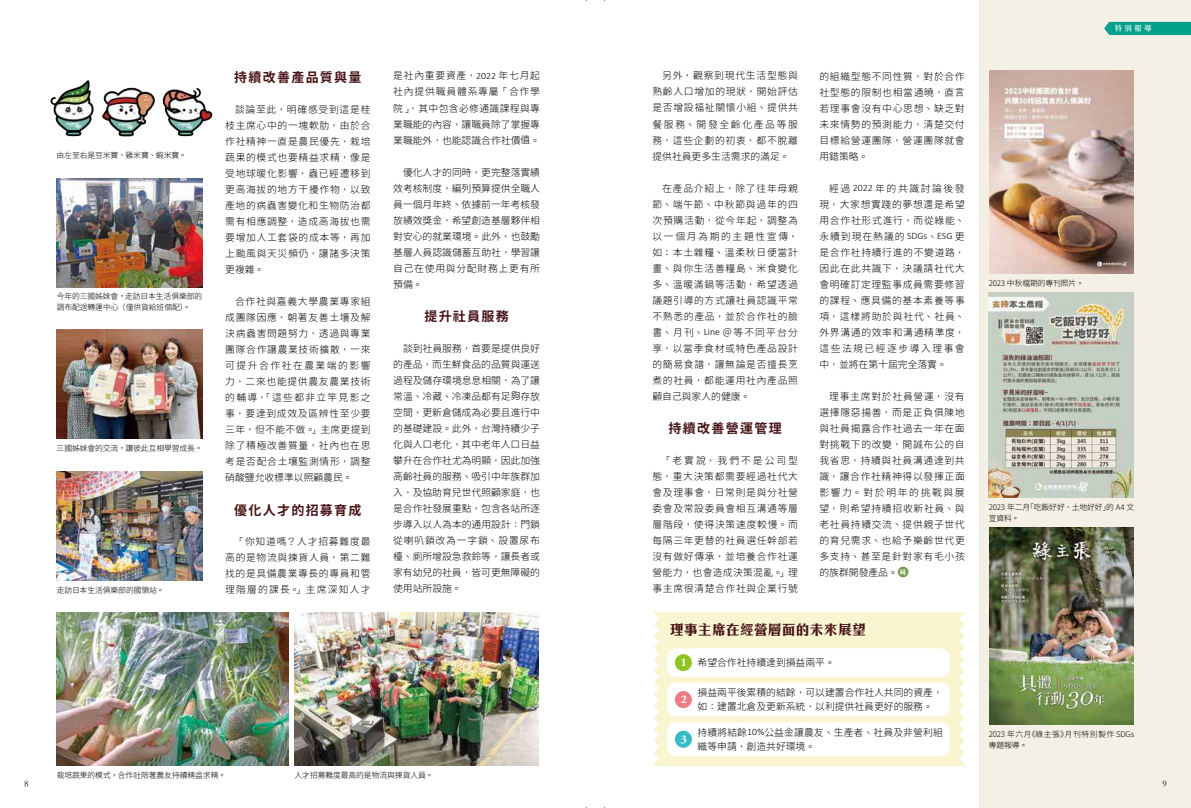
<style>
.page{position:relative;width:1191px;height:808px;background:#fff}
.page>*{position:absolute;margin:0;border:0;box-sizing:border-box;transform-origin:0 0}
.t1{font:700 14px "C Hei 3 HK";color:#471316}
.t2{font:13px "Gen Yo Gothic TW B";letter-spacing:.1em;color:#471316}
.t3{font:700 11.8px "Adobe Garamond Pro";color:#fff}
.t4{font:300 9.8px/16px "Gen Jyuu Gothic";letter-spacing:.07em;color:#000;text-align:justify}
.t5{font:300 9.8px/14px "Gen Jyuu Gothic";color:#000}
.t6{font:300 9.8px/14px "Gen Jyuu Gothic";letter-spacing:.01em;color:#000}
.t7{font:9px "ST Kaiti";color:#000}
.t8{font:7.8px/11px "Gen Yo Gothic TW L";letter-spacing:-.01em;color:#000}
.t9{font:7.8px/11px "Gen Yo Gothic TW L";letter-spacing:.025em;color:#000}
.t10{font:600 7.5px "Gen Ryu Min TW";letter-spacing:.3em;color:#fff}
.s1{font-family:"DF Yuan Std W3";font-weight:400}
.s2{font-family:"Calibri"}
.s3{font-family:"Adobe Garamond Pro";font-weight:700;font-size:11.8px;color:#fff}
</style>
<div class="page">
<div style="left:979px;top:0;width:212px;height:808px;background:#f4f0e5"></div>
<div style="left:652px;top:612px;width:314px;height:153px;background:#f8f5d0"></div>
<svg style="left:897px;top:567px;width:11px;height:10px"></svg>
<img style="left:989px;top:71px;width:144px;height:202px">
<img style="left:988px;top:292px;width:146px;height:206px">
<img style="left:989px;top:528px;width:145px;height:196px">
<svg style="left:652px;top:612px;width:7px;height:154px"></svg>
<svg style="left:958px;top:612px;width:8px;height:154px"></svg>
<div style="left:667px;top:648px;width:282px;height:29px;background:#fff;border-radius:9px"></div>
<div style="left:675px;top:654px;width:17px;height:17px;background:#8fc425;border-radius:50%"></div>
<div style="left:667px;top:682px;width:282px;height:34px;background:#fff;border-radius:9px"></div>
<div style="left:675px;top:691px;width:17px;height:17px;background:#ed7c84;border-radius:50%"></div>
<div style="left:667px;top:722px;width:282px;height:34px;background:#fff;border-radius:9px"></div>
<div style="left:675px;top:731px;width:17px;height:17px;background:#36bac3;border-radius:50%"></div>
<svg style="left:1104px;top:22px;width:87px;height:13px"></svg>
<img style="left:57px;top:612px;width:231px;height:153px">
<img style="left:294px;top:612px;width:245px;height:153px">
<img style="left:50px;top:80px;width:105px;height:57px">
<img style="left:162px;top:87px;width:51px;height:50px">
<img style="left:57px;top:178px;width:145px;height:109px">
<img style="left:57px;top:471px;width:145px;height:109px">
<img style="left:57px;top:330px;width:145px;height:109px">
<p class="t8" style="left:57px;top:150px;width:132px">由左至右是豆米寶、雞米寶、蝦米寶。</p>
<p class="t8" style="left:57px;top:291px;width:147px">今年的三國姊妹會，走訪日本生活俱樂部的調布配送轉運中心（僅供貨給班個配）。</p>
<p class="t8" style="left:57px;top:443px;width:147px">三國姊妹會的交流，讓彼此互相學習成長。</p>
<p class="t8" style="left:57px;top:585px;width:109px">走訪日本生活俱樂部的國領站。</p>
<h2 class="t2" style="left:234px;top:70px;width:129px">持續改善產品質與量</h2>
<p class="t4" style="left:225px;top:101px;width:147px;text-indent:10px">談論至此<span class="s1">，</span>明確感受到這是桂枝主席心中的一塊軟肋<span class="s1">，</span>由於合作社精神一直是農民優先<span class="s1">，</span>栽培蔬果的模式也要精益求精<span class="s1">，</span>像是受地球暖化影響<span class="s1">，</span>蟲已經遷移到更高海拔的地方干擾作物<span class="s1">，</span>以致產地的病蟲害變化和生物防治都需有相應調整<span class="s1">，</span>造成高海拔也需要增加人工套袋的成本等<span class="s1">，</span>再加上颱風與天災頻仍<span class="s1">，</span>讓諸多決策更複雜<span class="s1">。</span></p>
<p class="t4" style="left:225px;top:293px;width:147px;text-indent:10px">合作社與嘉義大學農業專家組成團隊因應<span class="s1">，</span>朝著友善土壤及解決病蟲害問題努力<span class="s1">，</span>透過與專業團隊合作讓農業技術擴散<span class="s1">，</span>一來可提升合作社在農業端的影響力<span class="s1">，</span>二來也能提供農友農業技術的輔導<span class="s1">，「</span>這些都非立竿見影之事<span class="s1">，</span>要達到成效及區辨性至少要三年<span class="s1">，</span>但不能不做<span class="s1">。」</span>主席更提到除了積極改善質量<span class="s1">，</span>社內也在思考是否配合土壤監測情形<span class="s1">，</span>調整硝酸鹽允收標準以照顧農民<span class="s1">。</span></p>
<h2 class="t2" style="left:234px;top:502px;width:129px">優化人才的招募育成</h2>
<p class="t4" style="left:225px;top:533px;width:147px;text-indent:10px"><span class="s1">「</span>你知道嗎<span class="s1">？</span>人才招募難度最高的是物流與揀貨人員<span class="s1">，</span>第二難找的是具備農業專長的專員和管理階層的課長<span class="s1">。」</span>主席深知人才</p>
<p class="t4" style="left:393px;top:68px;width:148px">是社內重要資產<span class="s1">，</span><span class="s2">2022</span> 年七月起社內提供職員體系專屬<span class="s1">「</span>合作學院<span class="s1">」，</span>其中包含必修通識課程與專業職能的內容<span class="s1">，</span>讓職員除了掌握專業職能外<span class="s1">，</span>也能認識合作社價<span class="s1">值。</span></p>
<p class="t4" style="left:393px;top:164px;width:148px;text-indent:10px">優化人才的同時<span class="s1">，</span>更完整落實績效考核制度<span class="s1">，</span>編列預算提供全職人員一個月年終<span class="s1">、</span>依據前一年考核發放績效獎金<span class="s1">，</span>希望創造基層夥伴相對安心的就業環境<span class="s1">。</span>此外<span class="s1">，</span>也鼓勵基層人員認識儲蓄互助社<span class="s1">，</span>學習讓自己在使用與分配財務上更有所預備<span class="s1">。</span></p>
<h2 class="t2" style="left:424px;top:309px;width:86px">提升社員服務</h2>
<p class="t4" style="left:393px;top:340px;width:148px;text-indent:10px">談到社員服務<span class="s1">，</span>首要是提供良好的產品<span class="s1">，</span>而生鮮食品的品質與運送過程及儲存環境息息相關<span class="s1">，</span>為了讓常溫<span class="s1">、</span>冷藏<span class="s1">、</span>冷凍品都有足<span class="s1">夠</span>存放空間<span class="s1">，</span>更新倉儲成為必要且進行中的基礎建設<span class="s1">。</span>此外<span class="s1">，</span>台灣持續少子化與人口老化<span class="s1">，</span>其中老年人口日益攀升在合作社尤為明顯<span class="s1">，</span>因此加強高齡社員的服務<span class="s1">、</span>吸引中年族群加入<span class="s1">，</span>及協助育兒世代照顧家庭<span class="s1">，</span>也是合作社發展重點<span class="s1">，</span>包含各站所逐步導入以人為本的通用設計<span class="s1">：</span>門鎖從喇叭鎖改為一字鎖<span class="s1">、</span>設置尿布檯<span class="s1">、</span>廁所增設急救鈴等<span class="s1">，</span>讓長者或家有幼兒的社員<span class="s1">，</span>皆可更無障礙的使用站所設施<span class="s1">。</span></p>
<p class="t7" style="left:24px;top:778px;width:6px">8</p>
<p class="t8" style="left:57px;top:770px;width:171px">栽培蔬果的模式，合作社陪著農友持續精益求精。</p>
<p class="t8" style="left:294px;top:770px;width:140px">人才招募難度最高的是物流與揀貨人員。</p>
<p class="t4" style="left:652px;top:68px;width:147px;text-indent:10px">另外<span class="s1">，</span>觀察到現代生活型態與熟齡人口增加的現狀<span class="s1">，</span>開始評估是否增設福祉關懷小組<span class="s1">、</span>提供共餐服務<span class="s1">、</span>開發全齡化產品等服務<span class="s1">，</span>這些企劃的初衷<span class="s1">，</span>都不脫離提供社員更多生活需求的滿足<span class="s1">。</span></p>
<p class="t4" style="left:652px;top:180px;width:147px;text-indent:10px">在產品介紹上<span class="s1">，</span>除了往年母親節<span class="s1">、</span>端午節<span class="s1">、</span>中秋節與過年的四次預購活動<span class="s1">，</span>從今年起<span class="s1">，</span>調整為以一個月為期的主題性宣傳<span class="s1">，</span>如<span class="s1">：</span>本土雜糧<span class="s1">、</span>溫柔秋日便當計畫<span class="s1">、</span>與你生活善糧島<span class="s1">、</span>米食變化多<span class="s1">、</span>溫暖滿鍋等活動<span class="s1">，</span>希望透過議題引導的方式讓社員認識平常不熟悉的產品<span class="s1">，</span>並於合作社的臉書<span class="s1">、</span>月刊<span class="s1">、</span><span class="s2">Line</span> ＠等不同平台分享<span class="s1">，</span>以當季食材或特色產品設計的簡易食譜<span class="s1">，</span>讓無論是否擅長烹煮的社員<span class="s1">，</span>都能運用社內產品照顧自己與家人的健康<span class="s1">。</span></p>
<h2 class="t2" style="left:668px;top:421px;width:115px">持續改善營運管理</h2>
<p class="t4" style="left:652px;top:452px;width:147px;text-indent:10px"><span class="s1">「</span>老實說<span class="s1">，</span>我們不是公司型態<span class="s1">，</span>重大決策都需要經過社代大會及理事會<span class="s1">，</span>日常則是與分社營委會及常設委員會相互溝通等層層階段<span class="s1">，</span>使得決策速度較慢<span class="s1">。</span>而每隔三年更替的社員選任幹部若沒有做好傳承<span class="s1">，</span>並培養合作社運營能力<span class="s1">，</span>也會造成決策混亂<span class="s1">。」</span>理事主席很清楚合作社與企業行號</p>
<p class="t4" style="left:819px;top:68px;width:147px">的組織型態不同性質<span class="s1">，</span>對於合作社型態的限制也相當通曉<span class="s1">，</span>直言若理事會沒有中心思想<span class="s1">、</span>缺乏對未來情勢的預測能力<span class="s1">，</span>清楚交付目標給營運團隊<span class="s1">，</span>營運團隊就會用錯策略<span class="s1">。</span></p>
<p class="t4" style="left:819px;top:180px;width:147px;text-indent:10px">經過<span class="s2">2022</span>年的共識討論後發現<span class="s1">，</span>大家想實踐的夢想還是希望用合作社形式進行<span class="s1">，</span>而從綠能<span class="s1">、</span>永續到現在熱議的 <span class="s2">SDGs</span><span class="s1">、</span><span class="s2">ESG</span> 更是合作社持續行進的不變道路<span class="s1">，</span>因此在此共識下<span class="s1">，</span>決議請社代大會明確訂定理監事成員需要修習的課程<span class="s1">、</span>應具備的基本素養等事項<span class="s1">，</span>這樣將助於與社代<span class="s1">、</span>社員<span class="s1">、</span>外界溝通的效率和溝通精準度<span class="s1">，</span>這些法規已經逐步導入理事會中<span class="s1">，</span>並將在第十屆完全落實<span class="s1">。</span></p>
<p class="t4" style="left:819px;top:388px;width:147px;text-indent:10px">理事主席對於社員營運<span class="s1">，</span>沒有選擇隱惡揚善<span class="s1">，</span>而是正負俱陳地與社員揭露合作社過去一年在面對挑戰下的改變<span class="s1">，</span>開誠布公的自我省思<span class="s1">，</span>持續與社員溝通達到共識<span class="s1">，</span>讓合作社精神得以發揮正面影響力<span class="s1">。</span>對於明年的挑戰與展望<span class="s1">，</span>則希望持續招收新社員<span class="s1">、</span>與老社員持續交流<span class="s1">、</span>提供親子世代的育兒需求<span class="s1">、</span>也給予樂齡世代更多支持<span class="s1">、</span>甚至是針對家有毛小孩的族群開發產品<span class="s1">。</span></p>
<h1 class="t1" style="left:670px;top:619px;width:197px">理事主席在經營層面的未來展望</h1>
<p class="t5" style="left:681px;top:655px;width:155px"><span class="s3">1</span> 希望合作社持續達到損益兩平<span class="s1">。</span></p>
<p class="t3" style="left:681px;top:692px;width:8px">2</p>
<p class="t5" style="left:697px;top:685px;width:247px">損益兩平後累積的結餘<span class="s1">，</span>可以建置合作社人共同的資產<span class="s1">，</span>如<span class="s1">：</span>建置北倉及更新系統<span class="s1">，</span>以利提供社員更好的服務<span class="s1">。</span></p>
<p class="t3" style="left:681px;top:732px;width:8px">3</p>
<p class="t6" style="left:697px;top:725px;width:247px">持續將結餘<span class="s2">10%</span>公益金讓農友<span class="s1">、</span>生產者<span class="s1">、</span>社員及非營利組織等申請<span class="s1">，</span>創造共好環境<span class="s1">。</span></p>
<p class="t10" style="left:1114px;top:24px;width:38px">特別報導</p>
<p class="t10" style="left:1114px;top:24px;width:19px">專題</p>
<p class="t8" style="left:988px;top:277px;width:97px">2023 中秋檔期的專刊照片。</p>
<p class="t8" style="left:988px;top:502px;width:147px">2023 年二月「吃飯好好、土地好好」的 A4 文宣資料。</p>
<p class="t9" style="left:988px;top:728px;width:147px">2023 年六月《綠主張》月刊特別製作 SDGs專題報導。</p>
<p class="t7" style="left:1162px;top:778px;width:6px">9</p>
</div>
